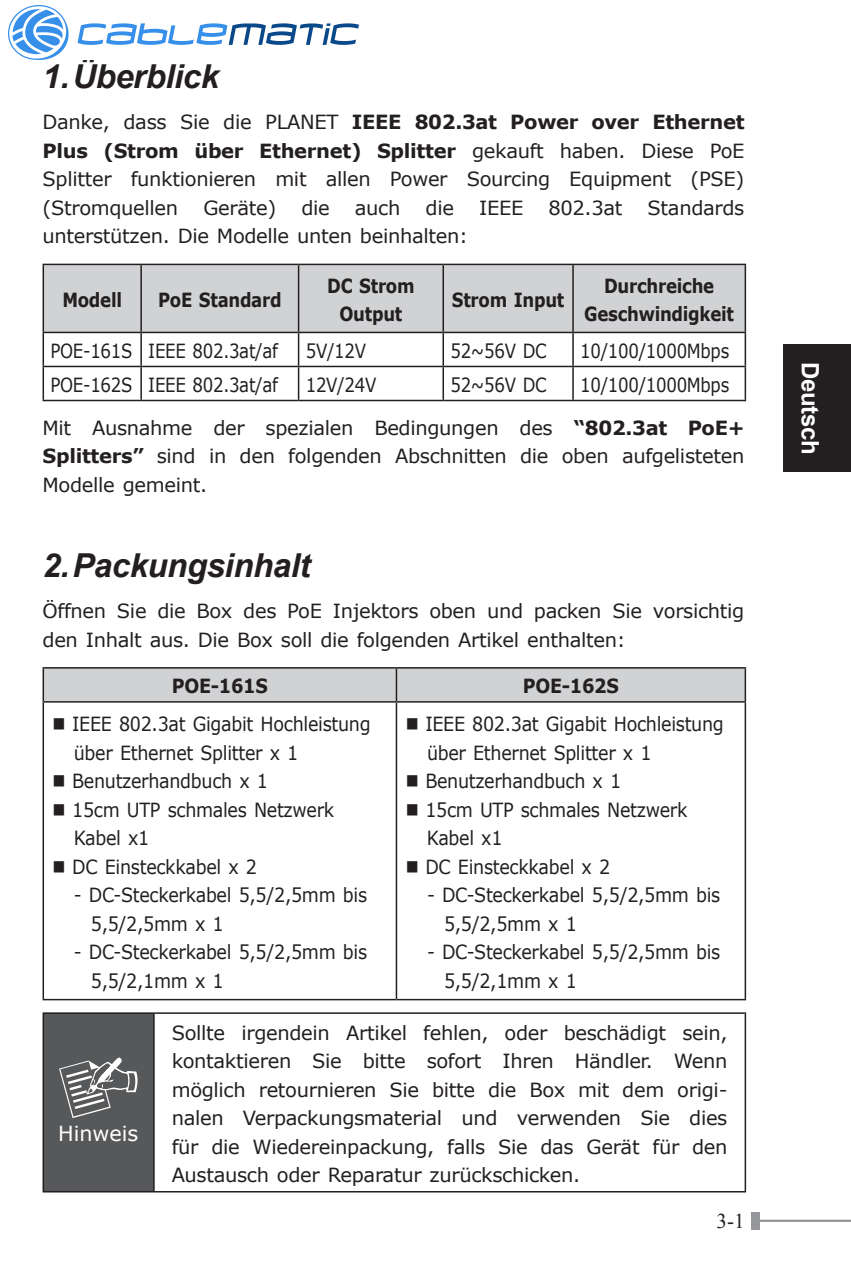
<style>
.page{position:relative;width:851px;height:1276px;background:#fff}
.page>*{position:absolute;margin:0;border:0;box-sizing:border-box;transform-origin:0 0}
._1大標Arail_Bold_Itali{font:italic 700 33px "Arial";letter-spacing:-.015em;color:#231f20}
.t1{font:700 24px "Arial";letter-spacing:-.015em;color:#fff}
.t2{font:21px "Times New Roman";color:#231f20}
.t3{font:20.7px "Verdana";color:#fff}
._4內文Verdana6_5_9_5前後{font:19.5px/28.5px "Verdana";letter-spacing:-.02em;color:#231f20;text-align:justify}
._7表格Verdana6_5_9_5{font:19.5px/28.5px "Verdana";letter-spacing:-.02em;color:#231f20;scale:.9 1}
._8框NOTE內文Verdana6_5{font:19.5px/28.5px "Verdana";letter-spacing:-.02em;color:#231f20;text-align:justify}
._7表格Verdana6_5_9_5-2{font:19.5px "Verdana";letter-spacing:-.02em;color:#231f20;scale:.85 1}
._7表頭Verdana_Bold6_5{font:700 19.5px/28.5px "Verdana";letter-spacing:-.015em;color:#231f20;text-align:center;scale:.85 1}
._7表頭Verdana_Bold6_5-2{font:700 19.5px "Verdana";letter-spacing:-.015em;color:#231f20;scale:.9 1}
.s1{font-weight:700}
</style>
<div class="page">
<hr style="left:755px;top:1219px;width:95px;height:3px;background:#939598">
<div style="left:750px;top:1213px;width:9px;height:17px;background:#95979a"></div>
<div style="left:782px;top:344px;width:68px;height:128px;background:#231f20"></div>
<div style="left:44px;top:265px;width:700px;height:67px;background:#d1d2d4"></div>
<hr style="left:43px;top:264px;width:98px;height:1px;background:#231f20">
<hr style="left:43px;top:265px;width:1px;height:67px;background:#231f20">
<hr style="left:141px;top:264px;width:157px;height:1px;background:#231f20">
<hr style="left:140px;top:265px;width:2px;height:67px;background:#231f20">
<hr style="left:298px;top:264px;width:145px;height:1px;background:#231f20">
<hr style="left:298px;top:265px;width:1px;height:67px;background:#231f20">
<hr style="left:443px;top:264px;width:130px;height:1px;background:#231f20">
<hr style="left:442px;top:265px;width:2px;height:67px;background:#231f20">
<hr style="left:573px;top:264px;width:173px;height:1px;background:#231f20">
<hr style="left:572px;top:265px;width:1px;height:67px;background:#231f20">
<hr style="left:744px;top:265px;width:2px;height:67px;background:#231f20">
<hr style="left:43px;top:332px;width:98px;height:1px;background:#231f20">
<hr style="left:43px;top:333px;width:1px;height:33px;background:#231f20">
<hr style="left:141px;top:332px;width:157px;height:1px;background:#231f20">
<hr style="left:140px;top:333px;width:2px;height:33px;background:#231f20">
<hr style="left:298px;top:332px;width:145px;height:1px;background:#231f20">
<hr style="left:298px;top:333px;width:1px;height:33px;background:#231f20">
<hr style="left:443px;top:332px;width:130px;height:1px;background:#231f20">
<hr style="left:442px;top:333px;width:2px;height:33px;background:#231f20">
<hr style="left:573px;top:332px;width:173px;height:1px;background:#231f20">
<hr style="left:572px;top:333px;width:1px;height:33px;background:#231f20">
<hr style="left:744px;top:333px;width:2px;height:33px;background:#231f20">
<hr style="left:43px;top:366px;width:98px;height:1px;background:#231f20">
<hr style="left:43px;top:367px;width:1px;height:33px;background:#231f20">
<hr style="left:141px;top:366px;width:157px;height:1px;background:#231f20">
<hr style="left:140px;top:367px;width:2px;height:33px;background:#231f20">
<hr style="left:298px;top:366px;width:145px;height:1px;background:#231f20">
<hr style="left:298px;top:367px;width:1px;height:33px;background:#231f20">
<hr style="left:443px;top:366px;width:130px;height:1px;background:#231f20">
<hr style="left:442px;top:367px;width:2px;height:33px;background:#231f20">
<hr style="left:573px;top:366px;width:173px;height:1px;background:#231f20">
<hr style="left:572px;top:367px;width:1px;height:33px;background:#231f20">
<hr style="left:744px;top:367px;width:2px;height:33px;background:#231f20">
<hr style="left:43px;top:400px;width:98px;height:1px;background:#231f20">
<hr style="left:141px;top:400px;width:157px;height:1px;background:#231f20">
<hr style="left:298px;top:400px;width:145px;height:1px;background:#231f20">
<hr style="left:443px;top:400px;width:130px;height:1px;background:#231f20">
<hr style="left:573px;top:400px;width:173px;height:1px;background:#231f20">
<div style="left:44px;top:668px;width:700px;height:33px;background:#d1d2d4"></div>
<hr style="left:43px;top:667px;width:353px;height:1px;background:#231f20">
<hr style="left:43px;top:668px;width:1px;height:33px;background:#231f20">
<hr style="left:396px;top:667px;width:350px;height:1px;background:#231f20">
<hr style="left:395px;top:668px;width:2px;height:33px;background:#231f20">
<hr style="left:744px;top:668px;width:2px;height:33px;background:#231f20">
<hr style="left:43px;top:701px;width:353px;height:1px;background:#231f20">
<hr style="left:43px;top:702px;width:1px;height:297px;background:#231f20">
<hr style="left:396px;top:701px;width:350px;height:1px;background:#231f20">
<hr style="left:395px;top:702px;width:2px;height:297px;background:#231f20">
<hr style="left:744px;top:702px;width:2px;height:297px;background:#231f20">
<hr style="left:43px;top:999px;width:353px;height:1px;background:#231f20">
<hr style="left:396px;top:999px;width:350px;height:1px;background:#231f20">
<div style="left:43px;top:1013px;width:111px;height:178px;background:#57585a"></div>
<hr style="left:43px;top:1012px;width:111px;height:2px;background:#231f20">
<hr style="left:43px;top:1014px;width:1px;height:177px;background:#231f20">
<hr style="left:154px;top:1012px;width:592px;height:2px;background:#231f20">
<hr style="left:153px;top:1014px;width:2px;height:177px;background:#231f20">
<hr style="left:744px;top:1014px;width:2px;height:177px;background:#231f20">
<hr style="left:43px;top:1191px;width:111px;height:1px;background:#231f20">
<hr style="left:154px;top:1191px;width:592px;height:1px;background:#231f20">
<svg style="left:59px;top:1057px;width:78px;height:61px"></svg>
<img style="left:9px;top:5px;width:349px;height:54px">
<p class="_1大標Arail_Bold_Itali" style="left:43px;top:54px;width:178px">1.Überblick</p>
<p class="_4內文Verdana6_5_9_5前後" style="left:43px;top:108px;width:703px">Danke, dass Sie die PLANET <span class="s1">IEEE 802.3at Power over Ethernet Plus (Strom über Ethernet) Splitter</span> gekauft haben. Diese PoE Splitter funktionieren mit allen Power Sourcing Equipment (PSE) (Stromquellen</p>
<p class="_4內文Verdana6_5_9_5前後" style="left:203px;top:193px;width:74px">Geräte)</p>
<p class="_4內文Verdana6_5_9_5前後" style="left:301px;top:193px;width:30px">die</p>
<p class="_4內文Verdana6_5_9_5前後" style="left:355px;top:193px;width:47px">auch</p>
<p class="_4內文Verdana6_5_9_5前後" style="left:425px;top:193px;width:30px">die</p>
<p class="_4內文Verdana6_5_9_5前後" style="left:479px;top:193px;width:46px">IEEE</p>
<p class="_4內文Verdana6_5_9_5前後" style="left:548px;top:193px;width:76px">802.3at</p>
<p class="_4內文Verdana6_5_9_5前後" style="left:647px;top:193px;width:98px">Standards</p>
<p class="_4內文Verdana6_5_9_5前後" style="left:43px;top:222px;width:427px">unterstützen. Die Modelle unten beinhalten:</p>
<p class="_7表頭Verdana_Bold6_5" style="left:62px;top:285px;width:72px">Modell</p>
<p class="_7表頭Verdana_Bold6_5" style="left:158px;top:285px;width:147px">PoE Standard</p>
<p class="_7表頭Verdana_Bold6_5" style="left:327px;top:271px;width:104px">DC Strom<br>Output</p>
<p class="_7表頭Verdana_Bold6_5" style="left:452px;top:285px;width:134px">Strom Input</p>
<p class="_7表頭Verdana_Bold6_5" style="left:584px;top:271px;width:178px">Durchreiche<br>Geschwindigkeit</p>
<p class="_7表格Verdana6_5_9_5-2" style="left:50px;top:337px;width:98px">POE-161S</p>
<p class="_7表格Verdana6_5_9_5-2" style="left:148px;top:337px;width:154px">IEEE 802.3at/af</p>
<p class="_7表格Verdana6_5_9_5-2" style="left:306px;top:337px;width:72px">5V/12V</p>
<p class="_7表格Verdana6_5_9_5-2" style="left:450px;top:337px;width:115px">52~56V DC</p>
<p class="_7表格Verdana6_5_9_5-2" style="left:580px;top:337px;width:177px">10/100/1000Mbps</p>
<p class="_7表格Verdana6_5_9_5-2" style="left:50px;top:371px;width:98px">POE-162S</p>
<p class="_7表格Verdana6_5_9_5-2" style="left:148px;top:371px;width:154px">IEEE 802.3at/af</p>
<p class="_7表格Verdana6_5_9_5-2" style="left:306px;top:371px;width:85px">12V/24V</p>
<p class="_7表格Verdana6_5_9_5-2" style="left:450px;top:371px;width:115px">52~56V DC</p>
<p class="_7表格Verdana6_5_9_5-2" style="left:580px;top:371px;width:177px">10/100/1000Mbps</p>
<p class="_4內文Verdana6_5_9_5前後" style="left:43px;top:413px;width:703px">Mit Ausnahme der spezialen Bedingungen des <span class="s1">“802.3at PoE+ Splitters”</span> sind in den folgenden Abschnitten die oben aufgelisteten Modelle gemeint.</p>
<p class="_1大標Arail_Bold_Itali" style="left:43px;top:543px;width:269px">2.Packungsinhalt</p>
<p class="_4內文Verdana6_5_9_5前後" style="left:43px;top:596px;width:703px">Öffnen Sie die Box des PoE Injektors oben und packen Sie vorsichtig den Inhalt aus. Die Box soll die folgenden Artikel enthalten:</p>
<p class="_7表頭Verdana_Bold6_5-2" style="left:172px;top:672px;width:108px">POE-161S</p>
<p class="_7表頭Verdana_Bold6_5-2" style="left:523px;top:672px;width:108px">POE-162S</p>
<p class="_7表格Verdana6_5_9_5" style="left:74px;top:709px;width:331px;text-indent:-21px">■ IEEE 802.3at Gigabit Hochleistung über Ethernet Splitter x 1</p>
<p class="_7表格Verdana6_5_9_5" style="left:53px;top:766px;width:241px">■ Benutzerhandbuch x 1</p>
<p class="_7表格Verdana6_5_9_5" style="left:74px;top:795px;width:291px;text-indent:-21px">■ 15cm UTP schmales Netzwerk<br>Kabel x1</p>
<p class="_7表格Verdana6_5_9_5" style="left:53px;top:852px;width:229px">■ DC Einsteckkabel x 2</p>
<p class="_7表格Verdana6_5_9_5" style="left:91px;top:880px;width:308px;text-indent:-17px">- DC-Steckerkabel 5,5/2,5mm bis<br>5,5/2,5mm x 1</p>
<p class="_7表格Verdana6_5_9_5" style="left:91px;top:937px;width:308px;text-indent:-17px">- DC-Steckerkabel 5,5/2,5mm bis<br>5,5/2,1mm x 1</p>
<p class="_7表格Verdana6_5_9_5" style="left:427px;top:709px;width:331px;text-indent:-21px">■ IEEE 802.3at Gigabit Hochleistung über Ethernet Splitter x 1</p>
<p class="_7表格Verdana6_5_9_5" style="left:405px;top:766px;width:241px">■ Benutzerhandbuch x 1</p>
<p class="_7表格Verdana6_5_9_5" style="left:427px;top:795px;width:291px;text-indent:-21px">■ 15cm UTP schmales Netzwerk<br>Kabel x1</p>
<p class="_7表格Verdana6_5_9_5" style="left:405px;top:852px;width:229px">■ DC Einsteckkabel x 2</p>
<p class="_7表格Verdana6_5_9_5" style="left:444px;top:880px;width:308px;text-indent:-17px">- DC-Steckerkabel 5,5/2,5mm bis<br>5,5/2,5mm x 1</p>
<p class="_7表格Verdana6_5_9_5" style="left:444px;top:937px;width:308px;text-indent:-17px">- DC-Steckerkabel 5,5/2,5mm bis<br>5,5/2,1mm x 1</p>
<p class="t3" style="left:58px;top:1119px;width:82px">Hinweis</p>
<p class="_8框NOTE內文Verdana6_5" style="left:172px;top:1018px;width:557px">Sollte irgendein Artikel fehlen, oder beschädigt sein, kontaktieren Sie bitte sofort Ihren Händler. Wenn möglich retournieren Sie bitte die Box mit dem origi&shy;nalen Verpackungsmaterial und verwenden Sie dies für die Wiedereinpackung, falls Sie das Gerät für den Austausch oder Reparatur zurückschicken.</p>
<p class="t2" style="left:716px;top:1207px;width:29px">3-1</p>
<p class="t1" style="left:826px;top:362px;width:94px;rotate:90deg">Deutsch</p>
</div>
